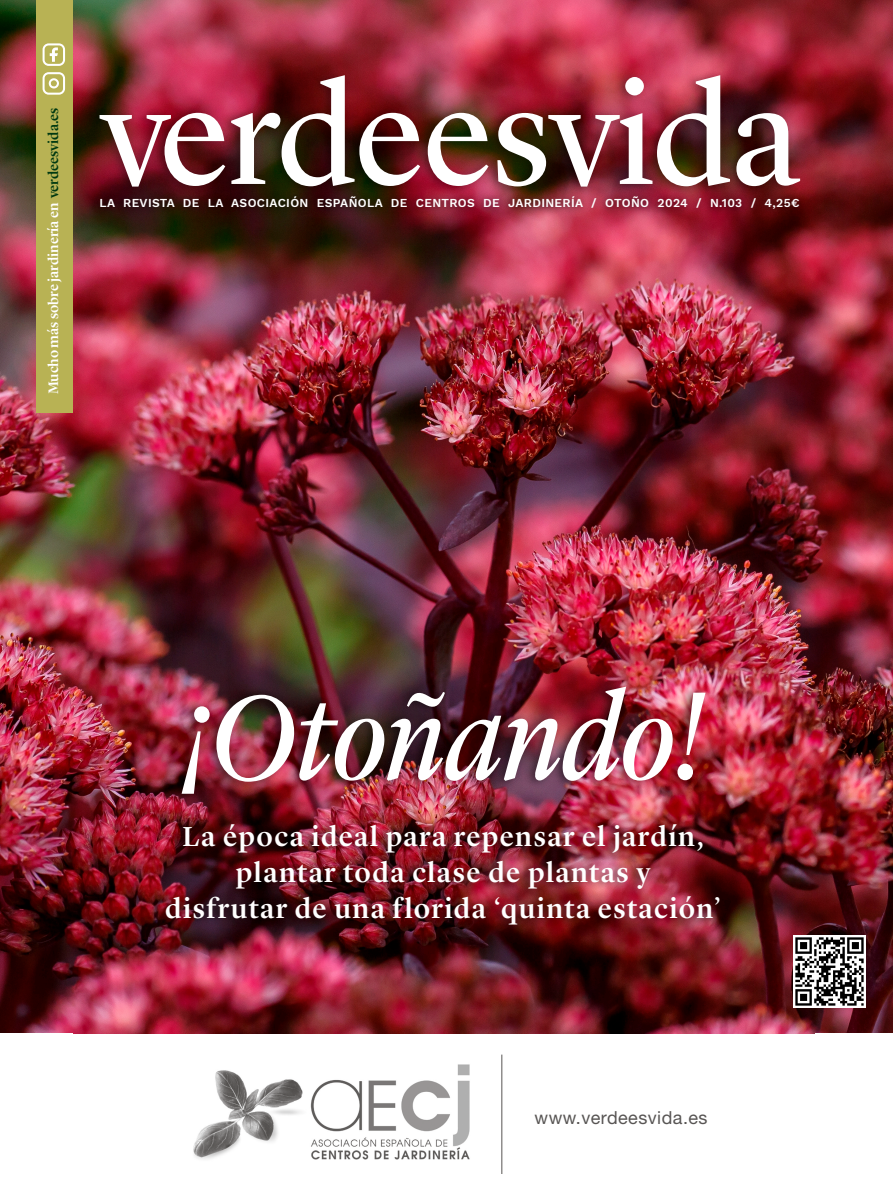
<style>
.page{position:relative;width:893px;height:1191px;background:#fff}
.page>*{position:absolute;margin:0;border:0;box-sizing:border-box;transform-origin:0 0}
.VSV-Titulares_46_51{font:145.8px "Lyon Display";letter-spacing:-.01em;color:#fff}
.VSV-Titulares_46_51-2{font:italic 124.05px "Lyon Display";letter-spacing:-.01em;color:#fff;scale:.94 1}
.VV-Texto_General___C{font:500 28.5px "Lyon Display";letter-spacing:.05em;color:#fff}
.t1{font:18px "Helvetica Neue LT Std";letter-spacing:.025em;color:#585554}
.t2{font:500 14.25px "Lyon Display";letter-spacing:-.005em;color:#fff}
.VV-Texto_General___C-2{font:600 12px "Work Sans";letter-spacing:.03em;color:#fff}
.s1{color:#003911}
</style>
<div class="page">
<hr style="left:502px;top:1054px;width:1px;height:120px;background:#585554">
<img style="left:193px;top:1064px;width:277px;height:96px">
<img style="left:0;top:0;width:893px;height:1033px">
<div style="left:36px;top:0;width:36px;height:412px;background:#b8b254"></div>
<svg style="left:43px;top:72px;width:22px;height:23px"></svg>
<svg style="left:43px;top:43px;width:22px;height:23px"></svg>
<div style="left:87px;top:68px;width:716px;height:127px;background:#000;opacity:.35"></div>
<div style="left:92px;top:189px;width:714px;height:27px;background:#000;opacity:.7"></div>
<img style="left:793px;top:935px;width:72px;height:73px">
<div style="left:170px;top:679px;width:538px;height:123px;background:#000;opacity:.5"></div>
<div style="left:154px;top:817px;width:569px;height:116px;background:#000;opacity:.6"></div>
<p class="t2" style="left:43px;top:394px;width:288px;rotate:-90deg">Mucho más sobre jardinería en <span class="s1">verdeesvida.es</span></p>
<p class="VSV-Titulares_46_51" style="left:101px;top:26px;width:700px">verdeesvida</p>
<p class="VV-Texto_General___C-2" style="left:99px;top:196px;width:701px">LA REVISTA DE LA ASOCIACIÓN ESPAÑOLA DE CENTROS DE JARDINERÍA / OTOÑO 2024 / N.103 / 4,25€</p>
<p class="VSV-Titulares_46_51-2" style="left:179px;top:644px;width:563px">¡Otoñando!</p>
<p class="VV-Texto_General___C" style="left:182px;top:815px;width:523px">La época ideal para repensar el jardín,</p>
<p class="VV-Texto_General___C" style="left:236px;top:851px;width:416px">plantar toda clase de plantas y</p>
<p class="VV-Texto_General___C" style="left:165px;top:887px;width:558px">disfrutar de una florida ‘quinta estación’</p>
<p class="t1" style="left:535px;top:1107px;width:174px">www.verdeesvida.es</p>
</div>
